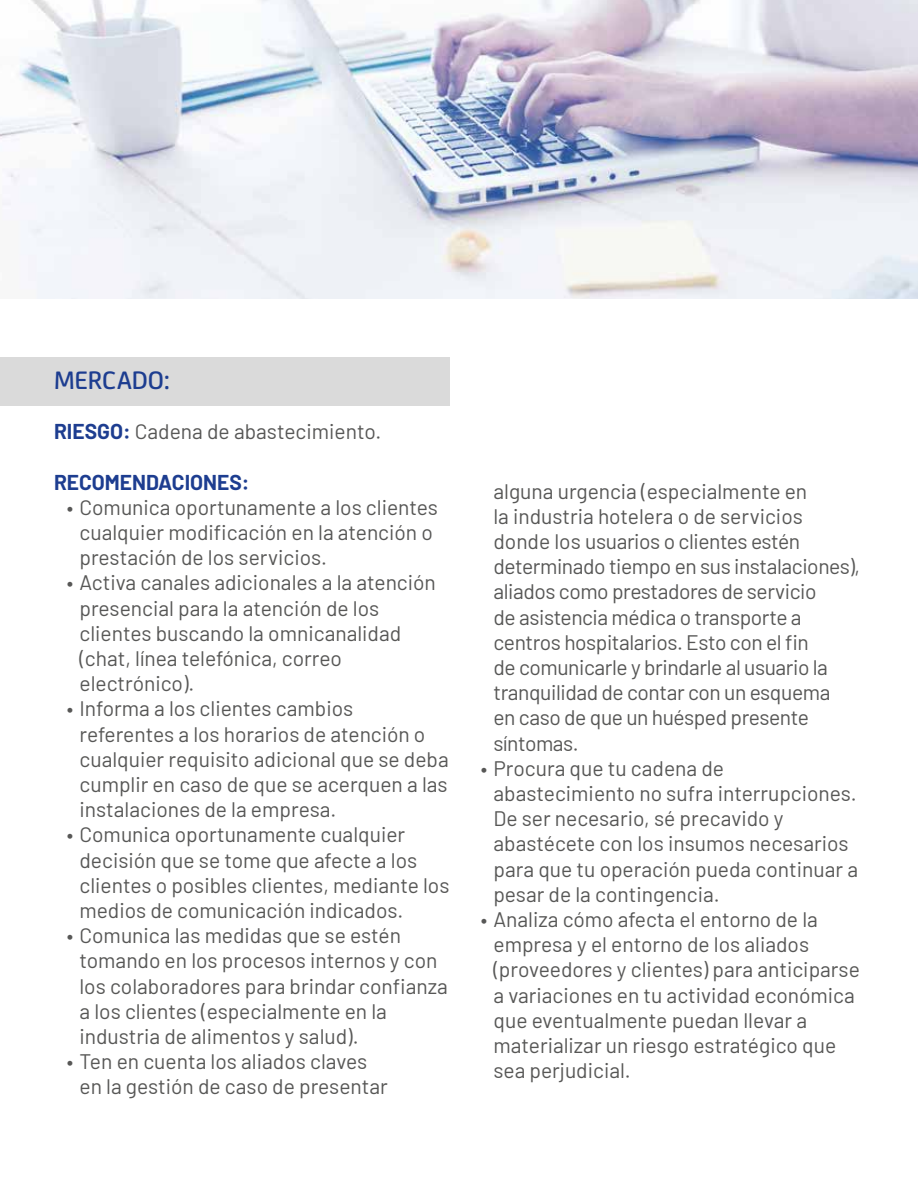
<style>
.page{position:relative;width:918px;height:1188px;background:#fff}
.page>*{position:absolute;margin:0;border:0;box-sizing:border-box;transform-origin:0 0}
.t1{font:500 27px "FS Joey";color:#1d3d90}
.t2{font:21px/25.2px "Barlow";color:#575756}
.t3{font:21px/25.2px "Barlow";letter-spacing:-.02em;color:#575756}
.t4{font:700 21px "Barlow";color:#1d3d90}
.s1{font-weight:700;color:#1d3d90}
</style>
<div class="page">
<img style="left:0;top:0;width:917px;height:298px">
<div style="left:1px;top:357px;width:449px;height:49px;background:#dadada"></div>
<p class="t1" style="left:54px;top:360px;width:117px">MERCADO:</p>
<p class="t2" style="left:54px;top:417px;width:329px"><span class="s1">RIESGO:</span> Cadena de abastecimiento.</p>
<p class="t4" style="left:54px;top:466px;width:197px">RECOMENDACIONES:</p>
<p class="t2" style="left:79px;top:493px;width:360px;text-indent:-13px">• Comunica oportunamente a los clientes cualquier modificación en la atención o prestación de los servicios.</p>
<p class="t2" style="left:79px;top:569px;width:358px;text-indent:-13px">• Activa canales adicionales a la atención presencial para la atención de los clientes buscando la omnicanalidad (chat, línea telefónica, correo electrónico).</p>
<p class="t2" style="left:79px;top:695px;width:371px;text-indent:-13px">• Informa a los clientes cambios referentes a los horarios de atención o cualquier requisito adicional que se deba cumplir en caso de que se acerquen a las instalaciones de la empresa.</p>
<p class="t2" style="left:79px;top:821px;width:372px;text-indent:-13px">• Comunica oportunamente cualquier decisión que se tome que afecte a los clientes o posibles clientes, mediante los medios de comunicación indicados.</p>
<p class="t2" style="left:79px;top:921px;width:370px;text-indent:-13px">• Comunica las medidas que se estén tomando en los procesos internos y con los colaboradores para brindar confianza a los clientes (especialmente en la industria de alimentos y salud).</p>
<p class="t2" style="left:79px;top:1047px;width:310px;text-indent:-13px">• Ten en cuenta los aliados claves en la gestión de caso de presentar</p>
<p class="t3" style="left:493px;top:477px;width:368px">alguna urgencia (especialmente en<br>la industria hotelera o de servicios donde los usuarios o clientes estén determinado tiempo en sus instalaciones), aliados como prestadores de servicio<br>de asistencia médica o transporte a centros hospitalarios. Esto con el fin<br>de comunicarle y brindarle al usuario la tranquilidad de contar con un esquema<br>en caso de que un huésped presente síntomas.</p>
<p class="t2" style="left:493px;top:754px;width:366px;text-indent:-13px">• Procura que tu cadena de abastecimiento no sufra interrupciones.<br>De ser necesario, sé precavido y abastécete con los insumos necesarios para que tu operación pueda continuar a pesar de la contingencia.</p>
<p class="t2" style="left:493px;top:905px;width:368px;text-indent:-13px">• Analiza cómo afecta el entorno de la empresa y el entorno de los aliados (proveedores y clientes) para anticiparse a variaciones en tu actividad económica que eventualmente puedan llevar a materializar un riesgo estratégico que sea perjudicial.</p>
</div>
